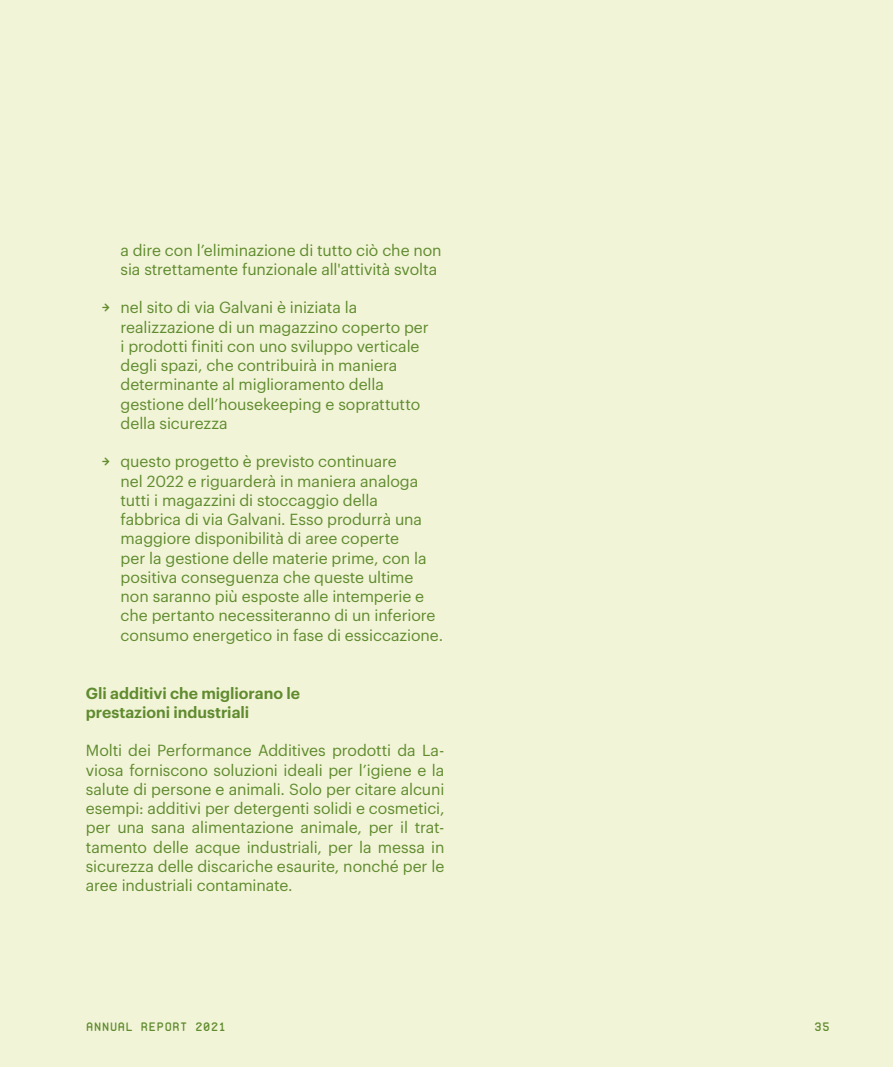
<style>
.page{position:relative;width:893px;height:1067px;background:#f1f4d6}
.page>*{position:absolute;margin:0;border:0;box-sizing:border-box;transform-origin:0 0}
.t1{font:15.75px/19.2px "Graphik";letter-spacing:-.005em;color:#608b2f}
.t2{font:600 15.75px/19.2px "Graphik";color:#608b2f}
.t3{font:500 12.25px "Proto Mono";letter-spacing:.005em;color:#608b2f}
.s1{font-family:"Proto Mono";font-weight:300}
</style>
<div class="page">
<p class="t1" style="left:121px;top:239px;width:323px">a dire con l’eliminazione di tutto ciò che non sia strettamente funzionale all'attività svolta</p>
<p class="t1" style="left:121px;top:297px;width:310px;text-indent:-20px"><span class="s1">→</span> nel sito di via Galvani è iniziata la realizzazione di un magazzino coperto per i prodotti finiti con uno sviluppo verticale degli spazi, che contribuirà in maniera determinante al miglioramento della gestione dell’housekeeping e soprattutto della sicurezza</p>
<p class="t1" style="left:121px;top:451px;width:324px;text-indent:-20px"><span class="s1">→</span> questo progetto è previsto continuare<br>nel 2022 e riguarderà in maniera analoga tutti i magazzini di stoccaggio della<br>fabbrica di via Galvani. Esso produrrà una maggiore disponibilità di aree coperte<br>per la gestione delle materie prime, con la positiva conseguenza che queste ultime non saranno più esposte alle intemperie e che pertanto necessiteranno di un inferiore consumo energetico in fase di essiccazione.</p>
<p class="t2" style="left:86px;top:682px;width:216px">Gli additivi che migliorano le prestazioni industriali</p>
<p class="t1" style="left:86px;top:739px;width:360px;text-align:justify">Molti dei Performance Additives prodotti da La&shy;viosa forniscono soluzioni ideali per l’igiene e la salute di persone e animali. Solo per citare alcuni esempi: additivi per detergenti solidi e cosmetici, per una sana alimentazione animale, per il trat&shy;tamento delle acque industriali, per la messa in sicurezza delle discariche esaurite, nonché per le aree industriali contaminate.</p>
<p class="t3" style="left:86px;top:1018px;width:142px">ANNUAL REPORT 2021</p>
<p class="t3" style="left:814px;top:1018px;width:17px">35</p>
</div>
